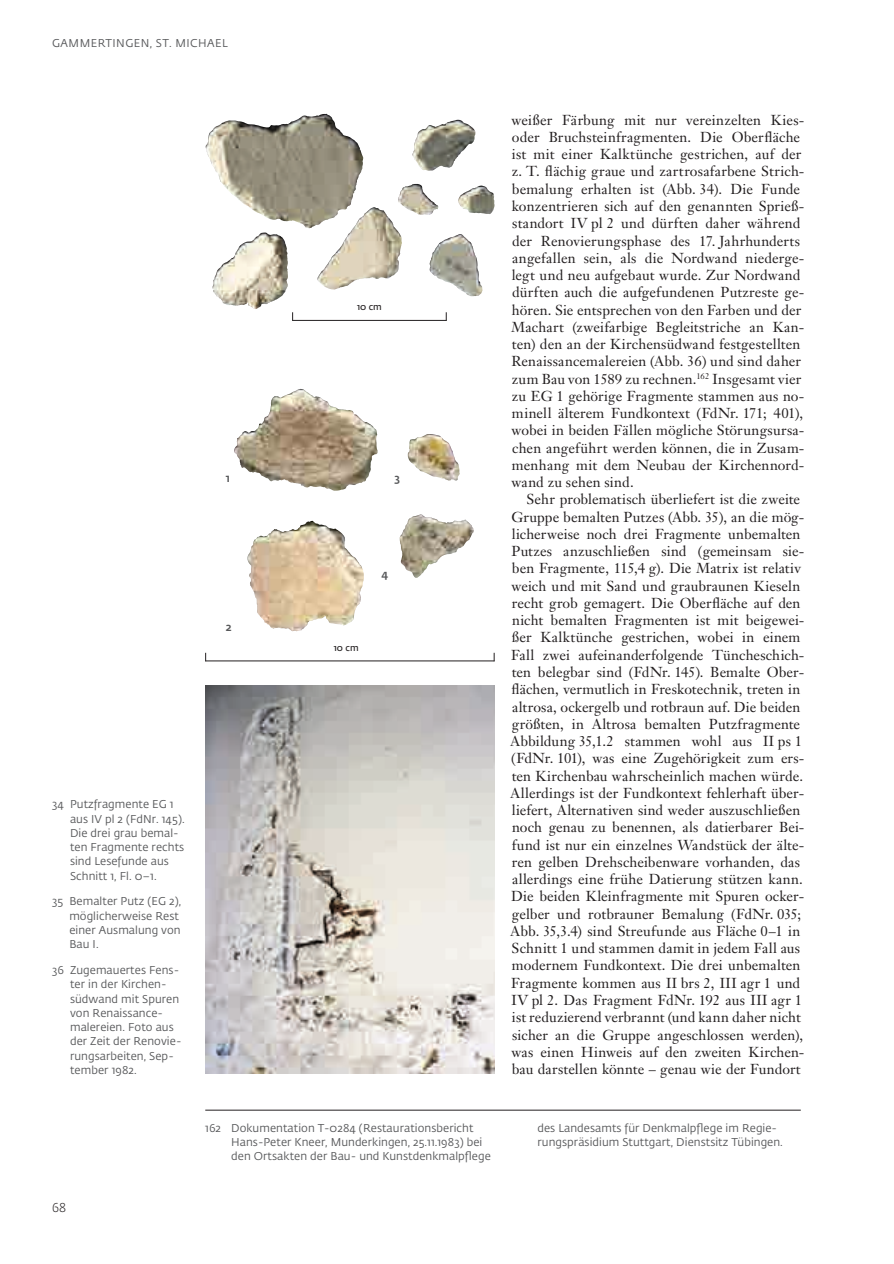
<style>
.page{position:relative;width:894px;height:1264px;background:#fff}
.page>*{position:absolute;margin:0;border:0;box-sizing:border-box;transform-origin:0 0}
.t1{font:14.25px/17.2px "Janson Text LT Pro";letter-spacing:.005em;color:#231f20}
.t2{font:300 12.75px "Fedra Sans Pro";color:#231f20}
.t3{font:11.25px/14.2px "Fedra Sans Pro";letter-spacing:.005em;color:#57585a}
.t4{font:11.25px "Fedra Sans Pro";letter-spacing:.04em;color:#57585a}
.t5{font:500 11.25px "Fedra Sans Pro";color:#57585a}
.t6{font:600 9px "Fedra Sans Pro";letter-spacing:.005em;color:#231f20}
</style>
<div class="page">
<hr style="left:205px;top:1110px;width:595px;height:1px;background:#231f20">
<img style="left:205px;top:685px;width:289px;height:388px">
<img style="left:206px;top:114px;width:157px;height:114px">
<img style="left:412px;top:120px;width:63px;height:51px">
<img style="left:398px;top:184px;width:40px;height:31px">
<img style="left:213px;top:232px;width:75px;height:77px">
<img style="left:317px;top:207px;width:85px;height:82px">
<img style="left:429px;top:234px;width:53px;height:62px">
<img style="left:458px;top:186px;width:36px;height:28px">
<hr style="left:292px;top:320px;width:154px;height:1px;background:#231f20">
<img style="left:234px;top:389px;width:143px;height:101px">
<img style="left:408px;top:434px;width:52px;height:46px">
<img style="left:400px;top:514px;width:74px;height:64px">
<img style="left:247px;top:521px;width:117px;height:110px">
<hr style="left:205px;top:660px;width:289px;height:1px;background:#231f20">
<p class="t4" style="left:52px;top:35px;width:177px">GAMMERTINGEN, ST. MICHAEL</p>
<p class="t5" style="left:226px;top:469px;width:6px">1</p>
<p class="t5" style="left:226px;top:618px;width:7px">2</p>
<p class="t3" style="left:70px;top:797px;width:116px;text-indent:-18px">34 Putzfragmente EG 1 aus IV pl 2 (FdNr. 145).<br>Die drei grau bemal&shy;ten Fragmente rechts sind Lesefunde aus<br>Schnitt 1, Fl. 0–1.</p>
<p class="t3" style="left:69px;top:894px;width:113px;text-indent:-17px">35 Bemalter Putz (EG 2), möglicherweise Rest einer Ausmalung von<br>Bau I.</p>
<p class="t3" style="left:70px;top:962px;width:113px;text-indent:-18px">36 Zugemauertes Fens&shy;ter in der Kirchen&shy;südwand mit Spuren von Renaissance&shy;malereien. Foto aus der Zeit der Renovie&shy;rungsarbeiten, Sep&shy;tember 1982.</p>
<p class="t6" style="left:357px;top:300px;width:26px">10 cm</p>
<p class="t5" style="left:394px;top:469px;width:7px">3</p>
<p class="t5" style="left:381px;top:565px;width:8px">4</p>
<p class="t6" style="left:334px;top:641px;width:26px">10 cm</p>
<p class="t1" style="left:511px;top:111px;width:295px">weißer Färbung mit nur vereinzelten Kies&shy;oder Bruchsteinfragmenten. Die Oberfläche ist mit einer Kalktünche gestrichen, auf der z. T. flächig graue und zartrosafarbene Strich&shy;bemalung erhalten ist (Abb. 34). Die Funde konzentrieren sich auf den genannten Sprieß&shy;standort IV pl 2 und dürften daher während der Renovierungsphase des 17. Jahrhunderts angefallen sein, als die Nordwand niederge&shy;legt und neu aufgebaut wurde. Zur Nordwand dürften auch die aufgefundenen Putzreste ge&shy;hören. Sie entsprechen von den Farben und der Machart (zweifarbige Begleitstriche an Kan&shy;ten) den an der Kirchensüdwand festgestellten Renaissancemalereien (Abb. 36) und sind daher zum Bau von 1589 zu rechnen.<sup>162</sup> Insgesamt vier zu EG 1 gehörige Fragmente stammen aus no&shy;minell älterem Fundkontext (FdNr. 171; 401), wobei in beiden Fällen mögliche Störungsursa&shy;chen angeführt werden können, die in Zusam&shy;menhang mit dem Neubau der Kirchennord&shy;wand zu sehen sind.</p>
<p class="t1" style="left:510px;top:491px;width:295px;text-indent:16px">Sehr problematisch überliefert ist die zweite Gruppe bemalten Putzes (Abb. 35), an die mög&shy;licherweise noch drei Fragmente unbemalten Putzes anzuschließen sind (gemeinsam sie&shy;ben Fragmente, 115,4 g). Die Matrix ist relativ weich und mit Sand und graubraunen Kieseln recht grob gemagert. Die Oberfläche auf den nicht bemalten Fragmenten ist mit beigewei&shy;ßer Kalktünche gestrichen, wobei in einem Fall zwei aufeinanderfolgende Tüncheschich&shy;ten belegbar sind (FdNr. 145). Bemalte Ober&shy;flächen, vermutlich in Freskotechnik, treten in altrosa, ockergelb und rotbraun auf. Die beiden größten, in Altrosa bemalten Putzfragmente Abbildung 35,1.2 stammen wohl aus II ps 1 (FdNr. 101), was eine Zugehörigkeit zum ers&shy;ten Kirchenbau wahrscheinlich machen würde.<br>Allerdings ist der Fundkontext fehlerhaft über&shy;liefert, Alternativen sind weder auszuschließen noch genau zu benennen, als datierbarer Bei&shy;fund ist nur ein einzelnes Wandstück der älte&shy;ren gelben Drehscheibenware vorhanden, das allerdings eine frühe Datierung stützen kann.<br>Die beiden Kleinfragmente mit Spuren ocker&shy;gelber und rotbrauner Bemalung (FdNr. 035; Abb. 35,3.4) sind Streufunde aus Fläche 0–1 in Schnitt 1 und stammen damit in jedem Fall aus modernem Fundkontext. Die drei unbemalten Fragmente kommen aus II brs 2, III agr 1 und IV pl 2. Das Fragment FdNr. 192 aus III agr 1 ist reduzierend verbrannt (und kann daher nicht sicher an die Gruppe angeschlossen werden), was einen Hinweis auf den zweiten Kirchen&shy;bau darstellen könnte – genau wie der Fundort</p>
<p class="t2" style="left:52px;top:1198px;width:16px">68</p>
<p class="t3" style="left:231px;top:1120px;width:261px;text-indent:-26px">162 Dokumentation T-0284 (Restaurationsbericht<br>Hans-Peter Kneer, Munderkingen, 25.11.1983) bei den Ortsakten der Bau- und Kunstdenkmalpflege</p>
<p class="t3" style="left:537px;top:1120px;width:247px">des Landesamts für Denkmalpflege im Regie&shy;rungspräsidium Stuttgart, Dienstsitz Tübingen.</p>
</div>
